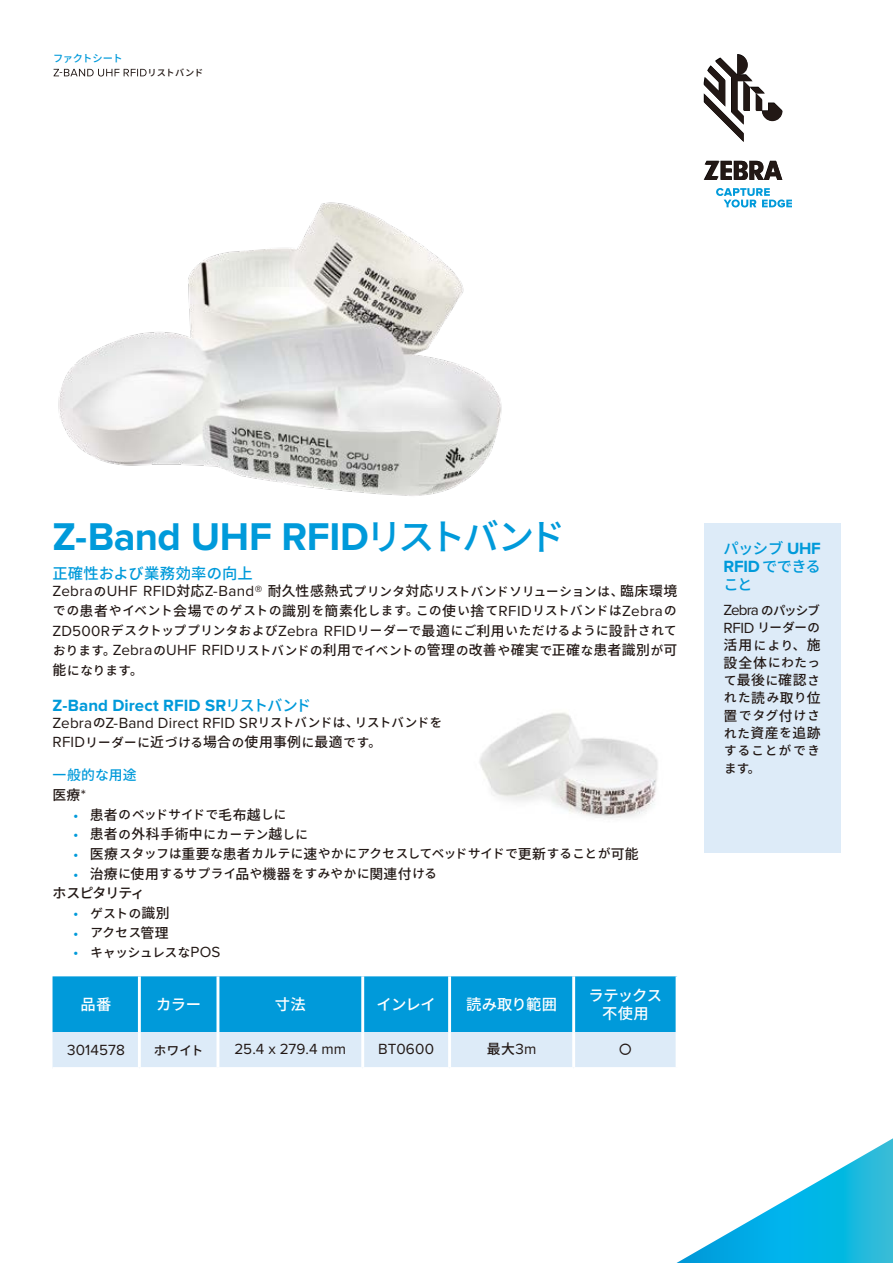
<style>
.page{position:relative;width:893px;height:1263px;background:#fff}
.page>*{position:absolute;margin:0;border:0;box-sizing:border-box;transform-origin:0 0}
.t1{font:700 40.05px "Proxima Nova";letter-spacing:-.01em;color:#009ada}
.t2{font:700 16.8px "Proxima Nova";letter-spacing:.005em;color:#009ada}
.t3{font:15.3px "Proxima Nova";letter-spacing:.01em;color:#221815}
.t4{font:500 15.3px/18.3px "Noto Sans CJ Kjp";letter-spacing:-.03em;color:#fff;text-align:center}
.t5{font:500 15.3px "Noto Sans CJ Kjp";color:#009ada}
.t6{font:500 13.8px "Noto Sans CJ Kjp";letter-spacing:.025em;color:#221815}
.t7{font:500 13.8px/19.6px "Noto Sans CJ Kjp";letter-spacing:.015em;color:#009ada}
.t8{font:500 13.8px "Noto Sans CJ Kjp";letter-spacing:-.07em;color:#221815}
.t9{font:500 12.45px/19.6px "Noto Sans CJ Kjp";letter-spacing:.035em;color:#221815;text-align:justify}
.t10{font:500 12.45px "Noto Sans CJ Kjp";letter-spacing:.065em;color:#221815}
.t11{font:500 12.45px "Noto Sans CJ Kjp";letter-spacing:.015em;color:#221815}
.t12{font:500 12.45px "Noto Sans CJ Kjp";letter-spacing:-.01em;color:#221815}
.t13{font:500 12.45px/17.5px "Noto Sans CJ Kjp";letter-spacing:.095em;color:#221815}
.t14{font:500 10.2px "Noto Sans CJ Kjp";letter-spacing:-.025em;color:#009ada}
.t15{font:500 9.15px "Noto Sans CJ Kjp";letter-spacing:.005em;color:#221815}
.s1{font-family:"Noto Sans CJ Kjp";font-weight:500;font-size:36.45px}
.s2{font-family:"Proxima Nova";font-weight:400;font-size:15.3px}
.s3{font-size:13.8px}
.s4{font-family:"Noto Sans CJ Kjp";font-weight:500;font-size:15.3px}
.s5{font-family:"Noto Sans CJ Kjp";font-weight:500;font-size:12.45px}
.s6{color:#221815}
.s7{font-family:"Proxima Nova";font-weight:400;font-size:15.3px;color:#221815}
.s8{font-family:"Proxima Nova";font-weight:400;font-size:15.3px;color:#009ada}
.s9{font-size:12.45px}
.s10{font-family:"Proxima Nova";font-weight:700;font-size:16.8px}
</style>
<div class="page">
<svg style="left:53px;top:976px;width:623px;height:91px;background:#56b9e5"></svg>
<hr style="left:216px;top:976px;width:3px;height:56px;background:#fff">
<hr style="left:361px;top:976px;width:3px;height:56px;background:#fff">
<hr style="left:448px;top:976px;width:3px;height:56px;background:#fff">
<hr style="left:572px;top:976px;width:3px;height:56px;background:#fff">
<hr style="left:216px;top:1032px;width:3px;height:35px;background:#fff">
<hr style="left:361px;top:1032px;width:3px;height:35px;background:#fff">
<hr style="left:448px;top:1032px;width:3px;height:35px;background:#fff">
<hr style="left:572px;top:1032px;width:3px;height:35px;background:#fff">
<hr style="left:138px;top:976px;width:3px;height:56px;background:#fff">
<hr style="left:138px;top:1032px;width:3px;height:35px;background:#fff">
<div style="left:704px;top:523px;width:136px;height:330px;background:#ddebf8"></div>
<img style="left:58px;top:202px;width:444px;height:294px">
<img style="left:479px;top:712px;width:179px;height:106px">
<svg style="left:676px;top:1138px;width:217px;height:125px"></svg>
<svg style="left:716px;top:188px;width:76px;height:19px"></svg>
<svg style="left:704px;top:54px;width:78px;height:88px"></svg>
<svg style="left:704px;top:161px;width:78px;height:19px"></svg>
<svg style="left:54px;top:69px;width:93px;height:7px"></svg>
<p class="t14" style="left:53px;top:53px;width:71px">ファクトシート</p>
<p class="t15" style="left:147px;top:67px;width:57px">リストバンド</p>
<h1 class="t1" style="left:53px;top:518px;width:514px">Z-Band UHF RFID<span class="s1">リストバンド</span></h1>
<p class="t5" style="left:53px;top:565px;width:202px">正確性および業務効率の向上</p>
<p class="t9" style="left:53px;top:582px;width:626px"><span class="s2">Zebra</span>の<span class="s2">UHF RFID</span><span class="s3">対応</span><span class="s2">Z-Band®</span> <span class="s3">耐久性感熱式</span>プリンタ<span class="s3">対応</span>リストバンドソリューションは、<span class="s3">臨床環境</span>での<span class="s3">患者</span>やイベント<span class="s3">会場</span>でのゲストの<span class="s3">識別</span>を<span class="s3">簡素化</span>します。この<span class="s3">使</span>い<span class="s3">捨</span>て<span class="s2">RFID</span>リストバンドは<span class="s2">Zebra</span>の<span class="s2">ZD500R</span>デスクトッププリンタおよび<span class="s2">Zebra RFID</span>リーダーで<span class="s3">最適</span>にご<span class="s3">利用</span>いただけるように<span class="s3">設計</span>されております。<span class="s2">Zebra</span>の<span class="s2">UHF RFID</span>リストバンドの<span class="s3">利用</span>でイベントの<span class="s3">管理</span>の<span class="s3">改善</span>や<span class="s3">確実</span>で<span class="s3">正確</span>な<span class="s3">患者識別</span>が<span class="s3">可能</span>になります。</p>
<h2 class="t2" style="left:53px;top:697px;width:260px">Z-Band Direct RFID SR<span class="s4">リストバンド</span></h2>
<p class="t3" style="left:53px;top:711px;width:391px">Zebra<span class="s5">の</span>Z-Band Direct RFID SR<span class="s5">リストバンドは、リストバンドを</span></p>
<p class="t10" style="left:53px;top:735px;width:330px"><span class="s2">RFID</span>リーダーに<span class="s3">近</span>づける<span class="s3">場合</span>の<span class="s3">使用事例</span>に<span class="s3">最適</span>です。</p>
<p class="t7" style="left:53px;top:765px;width:86px">一般的な用途<span class="s6">医療</span><span class="s7">*</span></p>
<p class="t11" style="left:73px;top:807px;width:215px"><span class="s8">•</span> <span class="s3">患者</span>のベッドサイドで<span class="s3">毛布越</span>しに</p>
<p class="t6" style="left:73px;top:826px;width:236px"><span class="s8">•</span> 患者<span class="s9">の</span>外科手術中<span class="s9">にカーテン</span>越<span class="s9">しに</span></p>
<p class="t9" style="left:73px;top:844px;width:567px"><span class="s8">•</span> <span class="s3">医療</span>スタッフは<span class="s3">重要</span>な<span class="s3">患者</span>カルテに<span class="s3">速</span>やかにアクセスしてベッドサイドで<span class="s3">更新</span>することが<span class="s3">可能</span></p>
<p class="t9" style="left:73px;top:864px;width:365px"><span class="s8">•</span> <span class="s3">治療</span>に<span class="s3">使用</span>するサプライ<span class="s3">品</span>や<span class="s3">機器</span>をすみやかに<span class="s3">関連付</span>ける</p>
<p class="t8" style="left:53px;top:885px;width:94px">ホスピタリティ</p>
<p class="t9" style="left:73px;top:903px;width:98px"><span class="s8">•</span> ゲストの<span class="s3">識別</span></p>
<p class="t9" style="left:73px;top:923px;width:97px"><span class="s8">•</span> アクセス<span class="s3">管理</span></p>
<p class="t12" style="left:73px;top:945px;width:149px"><span class="s8">•</span> キャッシュレスな<span class="s2">POS</span></p>
<p class="t4" style="left:81px;top:995px;width:32px">品番</p>
<p class="t4" style="left:156px;top:995px;width:47px">カラー</p>
<p class="t4" style="left:275px;top:995px;width:32px">寸法</p>
<p class="t4" style="left:376px;top:995px;width:61px">インレイ</p>
<p class="t4" style="left:466px;top:995px;width:92px">読み取り範囲</p>
<p class="t4" style="left:589px;top:986px;width:75px">ラテックス不使用</p>
<p class="t3" style="left:67px;top:1039px;width:59px">3014578</p>
<p class="t9" style="left:154px;top:1041px;width:51px">ホワイト</p>
<p class="t3" style="left:234px;top:1037px;width:113px">25.4 x 279.4 mm</p>
<p class="t3" style="left:378px;top:1037px;width:57px">BT0600</p>
<p class="t6" style="left:487px;top:1041px;width:51px">最大<span class="s2">3m</span></p>
<p class="t9" style="left:619px;top:1039px;width:14px">〇</p>
<p class="t5" style="left:724px;top:540px;width:99px">パッシブ <span class="s10">UHF</span></p>
<h2 class="t2" style="left:724px;top:559px;width:99px">RFID <span class="s4">でできる</span></h2>
<p class="t5" style="left:724px;top:576px;width:31px">こと</p>
<p class="t3" style="left:724px;top:599px;width:98px">Zebra <span class="s5">のパッシブ</span></p>
<p class="t9" style="left:724px;top:619px;width:99px;line-height:17.5px"><span class="s2">RFID</span> リーダーの<span class="s3">活用</span>により、<span class="s3">施設全体</span>にわたっ</p>
<p class="t6" style="left:724px;top:673px;width:97px"><span class="s9">て</span>最後<span class="s9">に</span>確認<span class="s9">さ</span></p>
<p class="t9" style="left:724px;top:689px;width:99px;line-height:17.5px">れた<span class="s3">読</span>み<span class="s3">取</span>り<span class="s3">位置</span>でタグ<span class="s3">付</span>けさ</p>
<p class="t6" style="left:724px;top:725px;width:98px"><span class="s9">れた</span>資産<span class="s9">を</span>追跡</p>
<p class="t13" style="left:724px;top:742px;width:97px">することができます。</p>
</div>
